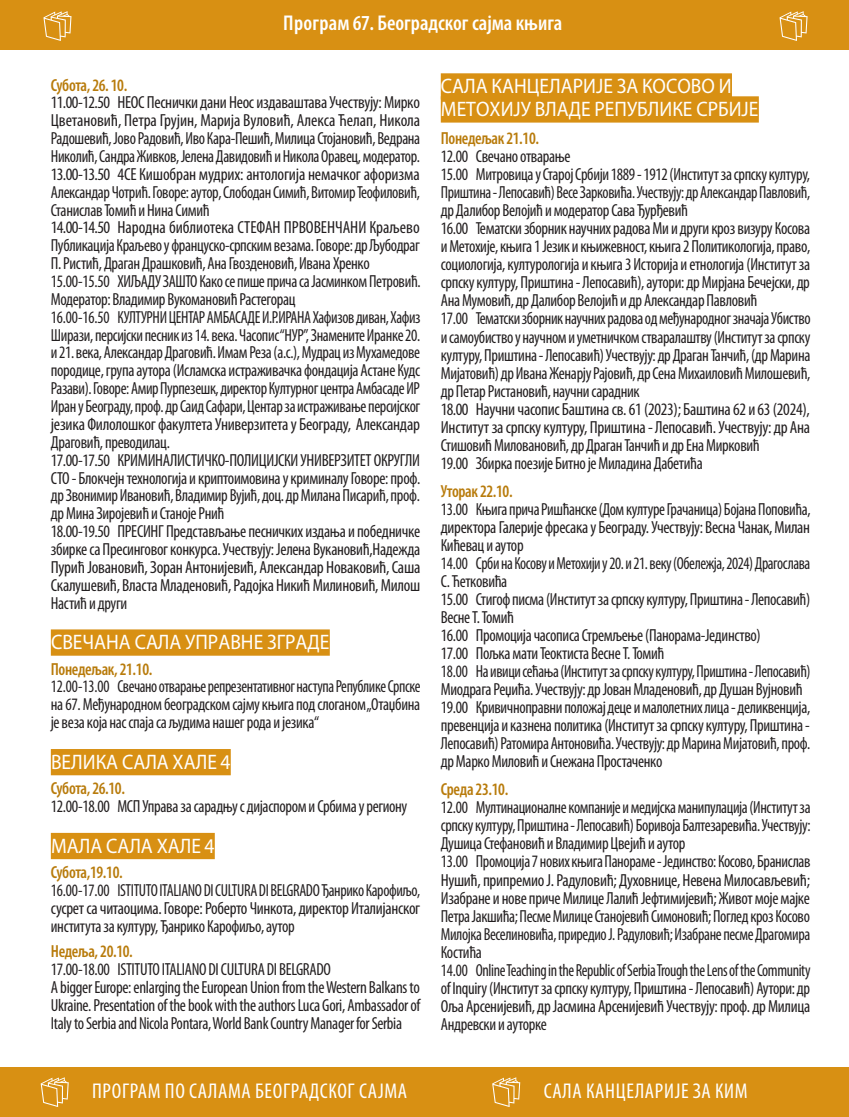
<style>
.page{position:relative;width:849px;height:1117px;background:#fff}
.page>*{position:absolute;margin:0;border:0;box-sizing:border-box;transform-origin:0 0}
.Текст_колун_цифра{font:condensed 21.35px "Myriad Pro";letter-spacing:.03em;color:#fff}
.t1{font:600 condensed 21.35px "Myriad Pro";color:#fff}
.BELO_NARANDZASTO{font:21px "Myriad Pro";color:#fff;scale:.93 1}
.t2{font:condensed 17.5px/17.8px "Myriad Pro";letter-spacing:-.02em;color:#231f20;text-align:justify}
.t3{font:condensed 17.5px/18px "Myriad Pro";letter-spacing:-.02em;color:#231f20;text-align:justify;scale:.93 1}
.t4{font:condensed 17.5px/17.8px "Myriad Pro";letter-spacing:-.02em;color:#231f20;text-align:justify;scale:.91 1}
.t5{font:condensed 17.5px/18px "Myriad Pro";letter-spacing:-.02em;color:#231f20;text-align:justify;scale:.96 1}
.t6{font:condensed 17.5px/18px "Myriad Pro";letter-spacing:-.02em;color:#231f20;text-align:justify;scale:.94 1}
.t7{font:condensed 17.5px/18.2px "Myriad Pro";letter-spacing:-.02em;color:#231f20;text-align:justify;scale:.9 1}
.t8{font:condensed 17.5px/18px "Myriad Pro";letter-spacing:-.02em;color:#231f20;scale:.95 1}
.t9{font:600 condensed 17.5px "Myriad Pro";letter-spacing:-.02em;color:#b87b0b;scale:.95 1}
</style>
<div class="page">
<div style="left:0;top:0;width:848px;height:49px;background:#d89013"></div>
<div style="left:0;top:1067px;width:848px;height:49px;background:#d89013"></div>
<svg style="left:43px;top:11px;width:28px;height:30px"></svg>
<svg style="left:779px;top:11px;width:28px;height:30px"></svg>
<div style="left:51px;top:629px;width:279px;height:26px;background:#d89013"></div>
<div style="left:51px;top:748px;width:180px;height:27px;background:#d89013"></div>
<div style="left:51px;top:832px;width:164px;height:27px;background:#d89013"></div>
<div style="left:440px;top:73px;width:291px;height:27px;background:#d89013"></div>
<div style="left:440px;top:96px;width:318px;height:27px;background:#d89013"></div>
<svg style="left:492px;top:1077px;width:28px;height:29px"></svg>
<svg style="left:41px;top:1077px;width:28px;height:29px"></svg>
<p class="t1" style="left:283px;top:12px;width:280px">Програм 67. Београдског сајма књига</p>
<p class="t9" style="left:51px;top:75px;width:82px">Субота, 26. 10.</p>
<p class="t2" style="left:51px;top:94px;width:371px">11.00-12.50 НЕОС Песнички дани Неос издаваштава Учествују: Мирко Цветановић, Петра Грујин, Марија Вуловић, Алекса Ћелап, Никола Радошевић, Јово Радовић, Иво Кара-Пешић, Милица Стојановић, Ведрана Николић, Сандра Живков, Јелена Давидовић и Никола Оравец, модератор.</p>
<p class="t2" style="left:51px;top:165px;width:370px">13.00-13.50 4СЕ Кишобран мудрих: антологија немачког афоризма Александар Чотрић. Говоре: аутор, Слободан Симић, Витомир Теофиловић, Станислав Томић и Нина Симић</p>
<p class="t2" style="left:51px;top:219px;width:370px">14.00-14.50 Народна библиотека СТЕФАН ПРВОВЕНЧАНИ Краљево Публикација Краљево у француско-српским везама. Говоре: др Љубодраг П. Ристић, Драган Драшковић, Ана Гвозденовић, Ивана Хренко</p>
<p class="t6" style="left:51px;top:272px;width:395px">15.00-15.50 ХИЉАДУ ЗАШТО Како се пише прича са Јасминком Петровић.<br>Модератор: Владимир Вукомановић Растегорац</p>
<p class="t4" style="left:51px;top:308px;width:407px">16.00-16.50 КУЛТУРНИ ЦЕНТАР АМБАСАДЕ И.Р.ИРАНА Хафизов диван, Хафиз Ширази, персијски песник из 14. века. Часопис “НУР”, Знамените Иранке 20. и 21. века, Александар Драговић. Имам Реза (а.с.), Мудрац из Мухамедове породице, група аутора (Исламска истраживачка фондација Астане Кудс Разави). Говоре: Амир Пурпезешк, директор Културног центра Амбасаде ИР Иран у Београду, проф. др Саид Сафари, Центар за истраживање персијског језика Филолошког факултета Универзитета у Београду, Александар Драговић, преводилац.</p>
<p class="t2" style="left:51px;top:451px;width:371px">17.00-17.50 КРИМИНАЛИСТИЧКО-ПОЛИЦИЈСКИ УНИВЕРЗИТЕТ ОКРУГЛИ СТО - Блокчејн технологија и криптоимовина у криминалу Говоре: проф. др Звонимир Ивановић, Владимир Вујић, доц. др Милана Писарић, проф. др Мина Зиројевић и Станоје Рнић</p>
<p class="t2" style="left:51px;top:522px;width:371px">18.00-19.50 ПРЕСИНГ Представљање песничких издања и победничке збирке са Пресинговог конкурса. Учествују: Јелена Вукановић,Надежда Пурић Јовановић, Зоран Антонијевић, Александар Новаковић, Саша Скалушевић, Власта Младеновић, Радојка Никић Милиновић, Милош Настић и други</p>
<p class="BELO_NARANDZASTO" style="left:51px;top:630px;width:301px">СВЕЧАНА САЛА УПРАВНЕ ЗГРАДЕ</p>
<p class="t9" style="left:51px;top:659px;width:108px">Понедељак, 21.10.</p>
<p class="t7" style="left:51px;top:678px;width:412px">12.00-13.00 Свечано отварање репрезентативног наступа Републике Српске на 67. Међународном београдском сајму књига под слоганом „Отаџбина је веза која нас спаја са људима нашег рода и језика“</p>
<p class="BELO_NARANDZASTO" style="left:51px;top:750px;width:194px">ВЕЛИКА САЛА ХАЛЕ 4</p>
<p class="t9" style="left:51px;top:778px;width:80px">Субота, 26.10.</p>
<p class="t8" style="left:51px;top:797px;width:376px">12.00-18.00 МСП Управа за сарадњу с дијаспором и Србима у региону</p>
<p class="BELO_NARANDZASTO" style="left:51px;top:834px;width:177px">МАЛА САЛА ХАЛЕ 4</p>
<p class="t9" style="left:51px;top:862px;width:77px">Субота,19.10.</p>
<p class="t4" style="left:51px;top:881px;width:407px">16.00-17.00 ISTITUTO ITALIANO DI CULTURA DI BELGRADO Ђанрико Карофиљо, сусрет са читаоцима. Говоре: Роберто Чинкота, директор Италијанског института за културу, Ђанрико Карофиљо, аутор</p>
<p class="t9" style="left:51px;top:941px;width:88px">Недеља, 20.10.</p>
<p class="t8" style="left:51px;top:960px;width:296px">17.00-18.00 ISTITUTO ITALIANO DI CULTURA DI BELGRADO</p>
<p class="t5" style="left:51px;top:977px;width:386px">A bigger Europe: enlarging the European Union from the Western Balkans to Ukraine. Presentation of the book with the authors Luca Gori, Ambassador of Italy to Serbia and Nicola Pontara, World Bank Country Manager for Serbia</p>
<p class="BELO_NARANDZASTO" style="left:441px;top:75px;width:314px">САЛА КАНЦЕЛАРИЈЕ ЗА КОСОВО И</p>
<p class="BELO_NARANDZASTO" style="left:441px;top:98px;width:343px">МЕТОХИЈУ ВЛАДЕ РЕПУБЛИКЕ СРБИЈЕ</p>
<p class="t9" style="left:440px;top:129px;width:105px">Понедељак 21.10.</p>
<p class="t8" style="left:440px;top:148px;width:138px">12.00 Свечано отварање</p>
<p class="t6" style="left:440px;top:166px;width:394px">15.00 Митровица у Старој Србији 1889 - 1912 (Институт за српску културу, Приштина - Лепосавић) Весе Зарковића. Учествују: др Александар Павловић, др Далибор Велојић и модератор Сава Ђурђевић</p>
<p class="t5" style="left:440px;top:220px;width:386px">16.00 Тематски зборник научних радова Ми и други кроз визуру Косова и Метохије, књига 1 Језик и књижевност, књига 2 Политикологија, право, социологија, културологија и књига 3 Историја и етнологија (Институт за српску културу, Приштина - Лепосавић), аутори: др Мирјана Бечејски, др Ана Мумовић, др Далибор Велојић и др Александар Павловић</p>
<p class="t3" style="left:440px;top:310px;width:399px">17.00 Тематски зборник научних радова од међународног значаја Убиство и самоубиство у научном и уметничком стваралаштву (Институт за српску културу, Приштина - Лепосавић) Учествују: др Драган Танчић, (др Марина Мијатовић) др Ивана Женарју Рајовић, др Сена Михаиловић Милошевић, др Петар Ристановић, научни сарадник</p>
<p class="t2" style="left:440px;top:400px;width:371px">18.00 Научни часопис Баштина св. 61 (2023); Баштина 62 и 63 (2024), Институт за српску културу, Приштина - Лепосавић. Учествују: др Ана Стишовић Миловановић, др Драган Танчић и др Ена Мирковић</p>
<p class="t8" style="left:440px;top:454px;width:277px">19.00 Збирка поезије Битно је Миладина Дабетића</p>
<p class="t9" style="left:440px;top:481px;width:77px">Уторак 22.10.</p>
<p class="t3" style="left:440px;top:500px;width:399px">13.00 Књига прича Ришћанске (Дом културе Грачаница) Бојана Поповића, директора Галерије фресака у Београду. Учествују: Весна Чанак, Милан Кићевац и аутор</p>
<p class="t4" style="left:440px;top:554px;width:407px">14.00 Срби на Косову и Метохији у 20. и 21. веку (Обележја, 2024) Драгослава<br>С. Ћетковића</p>
<p class="t8" style="left:440px;top:590px;width:390px">15.00 Стигоф писма (Институт за српску културу, Приштина - Лепосавић)<br>Весне Т. Томић</p>
<p class="t8" style="left:440px;top:626px;width:338px">16.00 Промоција часописа Стремљење (Панорама-Јединство)</p>
<p class="t8" style="left:440px;top:644px;width:237px">17.00 Пољка мати Теоктиста Весне Т. Томић</p>
<p class="t4" style="left:440px;top:662px;width:408px">18.00 На ивици сећања (Институт за српску културу, Приштина - Лепосавић)<br>Миодрага Реџића. Учествују: др Јован Младеновић, др Душан Вујновић</p>
<p class="t6" style="left:440px;top:698px;width:394px">19.00 Кривичноправни положај деце и малолетних лица - деликвенција, превенција и казнена политика (Институт за српску културу, Приштина - Лепосавић) Ратомира Антоновића. Учествују: др Марина Мијатовић, проф. др Марко Миловић и Снежана Простаченко</p>
<p class="t9" style="left:440px;top:779px;width:72px">Среда 23.10.</p>
<p class="t3" style="left:440px;top:798px;width:399px">12.00 Мултинационалне компаније и медијска манипулација (Институт за српску културу, Приштина - Лепосавић) Боривоја Балтезаревића. Учествују:<br>Душица Стефановић и Владимир Цвејић и аутор</p>
<p class="t3" style="left:440px;top:852px;width:399px">13.00 Промоција 7 нових књига Панораме - Јединство: Косово, Бранислав Нушић, припремио Ј. Радуловић; Духовнице, Невена Милосављевић; Изабране и нове приче Милице Лалић Јефтимијевић; Живот моје мајке Петра Јакшића; Песме Милице Станојевић Симоновић; Поглед кроз Косово Милојка Веселиновића, приредио Ј. Радуловић; Изабране песме Драгомира Костића</p>
<p class="t7" style="left:440px;top:960px;width:412px">14.00 Online Teaching in the Republic of Serbia Trough the Lens of the Community of Inquiry (Институт за српску културу, Приштина - Лепосавић) Аутори: др Оља Арсенијевић, др Јасмина Арсенијевић Учествују: проф. др Милица Андревски и ауторке</p>
<p class="Текст_колун_цифра" style="left:92px;top:1078px;width:316px">ПРОГРАМ ПО САЛАМА БЕОГРАДСКОГ САЈМА</p>
<p class="Текст_колун_цифра" style="left:543px;top:1078px;width:205px">САЛА КАНЦЕЛАРИЈЕ ЗА КИМ</p>
</div>
